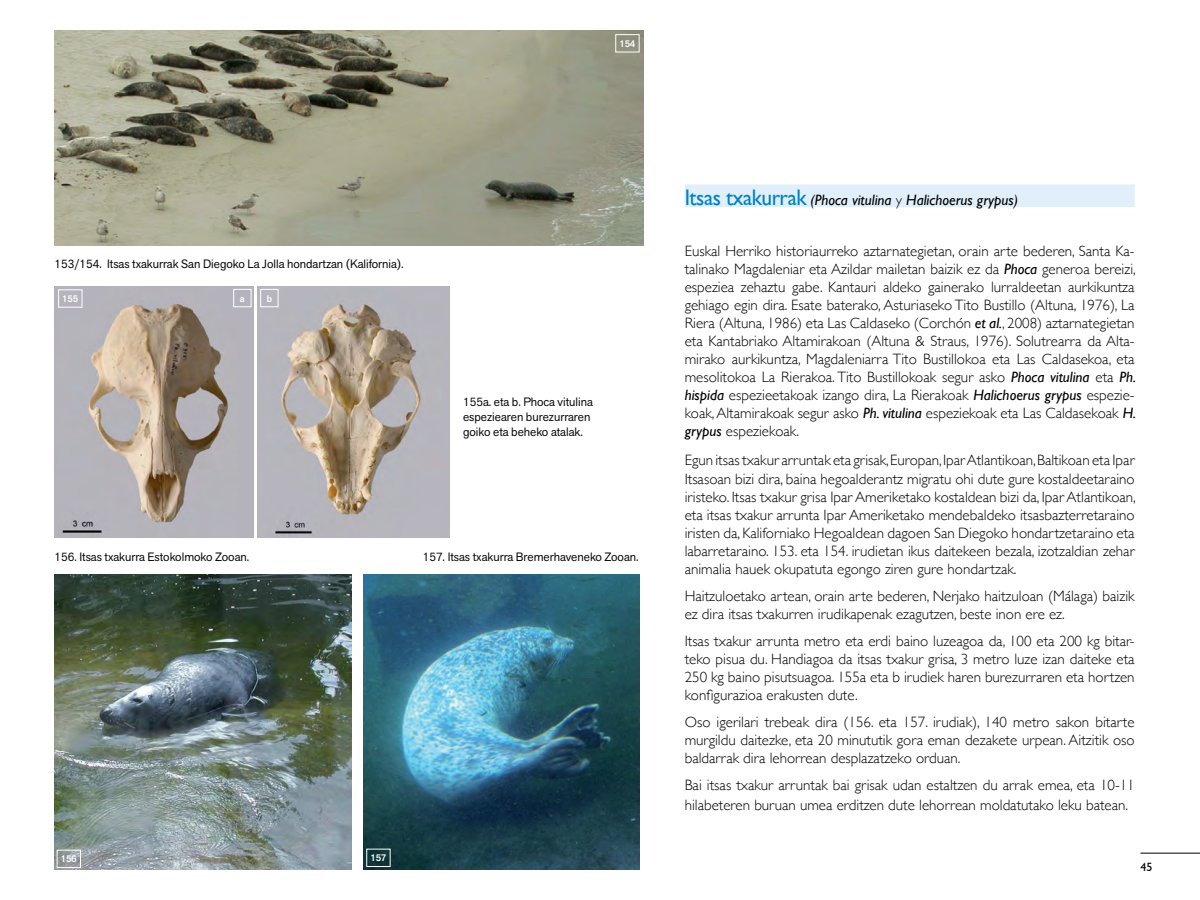
<style>
.page{position:relative;width:1200px;height:900px;background:#fff}
.page>*{position:absolute;margin:0;border:0;box-sizing:border-box;transform-origin:0 0}
.t1{font:300 15px/18px "Gill Sans";color:#000;text-align:justify}
.t2{font:italic 15px "Gill Sans";color:#000}
.t3{font:12px/15px "Akzid Grtsk Next";color:#000}
.t4{font:12px "Gill Sans";color:#000}
.t5{font:500 9.6px "Akzid Grtsk Next";letter-spacing:-.03em;color:#fff}
.s1{font-style:normal;font-size:22.5px;color:#0081c3}
.s2{font-weight:300;font-style:normal}
.s3{font-weight:400;font-style:italic}
</style>
<div class="page">
<hr style="left:1140px;top:853px;width:60px;height:1px;background:#000">
<div style="left:685px;top:184px;width:450px;height:23px;background:#e0eff9"></div>
<img style="left:54px;top:30px;width:590px;height:216px">
<img style="left:54px;top:287px;width:200px;height:250px">
<img style="left:258px;top:287px;width:191px;height:250px">
<img style="left:54px;top:574px;width:297px;height:296px">
<img style="left:363px;top:574px;width:276px;height:295px">
<div style="left:615px;top:34px;width:24px;height:18px;border:1px solid #fff"></div>
<div style="left:58px;top:290px;width:24px;height:18px;border:1px solid #fff"></div>
<div style="left:366px;top:849px;width:24px;height:18px;border:1px solid #fff"></div>
<div style="left:57px;top:850px;width:24px;height:18px;border:1px solid #fff"></div>
<div style="left:233px;top:289px;width:18px;height:18px;border:1px solid #fff"></div>
<div style="left:260px;top:289px;width:18px;height:18px;border:1px solid #fff"></div>
<p class="t5" style="left:619px;top:37px;width:18px">154</p>
<p class="t3" style="left:54px;top:256px;width:351px">153/154. Itsas txakurrak San Diegoko La Jolla hondartzan (Kalifornia).</p>
<p class="t5" style="left:62px;top:293px;width:18px">155</p>
<p class="t5" style="left:240px;top:292px;width:6px">a</p>
<p class="t5" style="left:267px;top:292px;width:7px">b</p>
<p class="t3" style="left:463px;top:395px;width:131px">155a. eta b. Phoca vitulina espeziearen burezurraren goiko eta beheko atalak.</p>
<p class="t3" style="left:54px;top:549px;width:196px">156. Itsas txakurra Estokolmoko Zooan.</p>
<p class="t3" style="left:423px;top:549px;width:217px">157. Itsas txakurra Bremerhaveneko Zooan.</p>
<p class="t5" style="left:61px;top:853px;width:18px">156</p>
<p class="t5" style="left:370px;top:852px;width:18px">157</p>
<p class="t2" style="left:685px;top:192px;width:335px"><span class="s1">Itsas txakurrak</span> (Phoca vitulina <span class="s2">y</span> Halichoerus grypus)</p>
<p class="t1" style="left:685px;top:242px;width:453px">Euskal Herriko historiaurreko aztarnategietan, orain arte bederen, Santa Ka&shy;talinako Magdaleniar eta Azildar mailetan baizik ez da <span class="s3">Phoca</span> generoa bereizi, espeziea zehaztu gabe. Kantauri aldeko gainerako lurraldeetan aurkikuntza gehiago egin dira. Esate baterako, Asturiaseko Tito Bustillo (Altuna, 1976), La Riera (Altuna, 1986) eta Las Caldaseko (Corchón <span class="s3">et al.</span>, 2008) aztarnategietan eta Kantabriako Altamirakoan (Altuna &amp; Straus, 1976). Solutrearra da Alta&shy;mirako aurkikuntza, Magdaleniarra Tito Bustillokoa eta Las Caldasekoa, eta mesolitokoa La Rierakoa. Tito Bustillokoak segur asko <span class="s3">Phoca vitulina</span> eta <span class="s3">Ph. hispida</span> espezieetakoak izango dira, La Rierakoak <span class="s3">Halichoerus grypus</span> espezie&shy;koak, Altamirakoak segur asko <span class="s3">Ph. vitulina</span> espeziekoak eta Las Caldasekoak <span class="s3">H. grypus</span> espeziekoak.</p>
<p class="t1" style="left:685px;top:450px;width:452px;line-height:19.5px">Egun itsas txakur arruntak eta grisak, Europan, Ipar Atlantikoan, Baltikoan eta Ipar<br>Itsasoan bizi dira, baina hegoalderantz migratu ohi dute gure kostaldeetaraino</p>
<p class="t1" style="left:685px;top:488px;width:453px">iristeko. Itsas txakur grisa Ipar Ameriketako kostaldean bizi da, Ipar Atlantikoan, eta itsas txakur arrunta Ipar Ameriketako mendebaldeko itsasbazterretaraino iristen da, Kaliforniako Hegoaldean dagoen San Diegoko hondartzetaraino eta labarretaraino. 153. eta 154. irudietan ikus daitekeen bezala, izotzaldian zehar animalia hauek okupatuta egongo ziren gure hondartzak.</p>
<p class="t1" style="left:685px;top:587px;width:451px">Haitzuloetako artean, orain arte bederen, Nerjako haitzuloan (Málaga) baizik ez dira itsas txakurren irudikapenak ezagutzen, beste inon ere ez.</p>
<p class="t1" style="left:685px;top:632px;width:452px">Itsas txakur arrunta metro eta erdi baino luzeagoa da, 100 eta 200 kg bitar&shy;teko pisua du. Handiagoa da itsas txakur grisa, 3 metro luze izan daiteke eta 250 kg baino pisutsuagoa. 155a eta b irudiek haren burezurraren eta hortzen konfigurazioa erakusten dute.</p>
<p class="t1" style="left:685px;top:713px;width:452px">Oso igerilari trebeak dira (156. eta 157. irudiak), 140 metro sakon bitarte murgildu daitezke, eta 20 minututik gora eman dezakete urpean. Aitzitik oso baldarrak dira lehorrean desplazatzeko orduan.</p>
<p class="t1" style="left:685px;top:775px;width:452px;line-height:19.5px">Bai itsas txakur arruntak bai grisak udan estaltzen du arrak emea, eta 10-11 hilabeteren buruan umea erditzen dute lehorrean moldatutako leku batean.</p>
<p class="t4" style="left:1140px;top:860px;width:13px">45</p>
</div>
